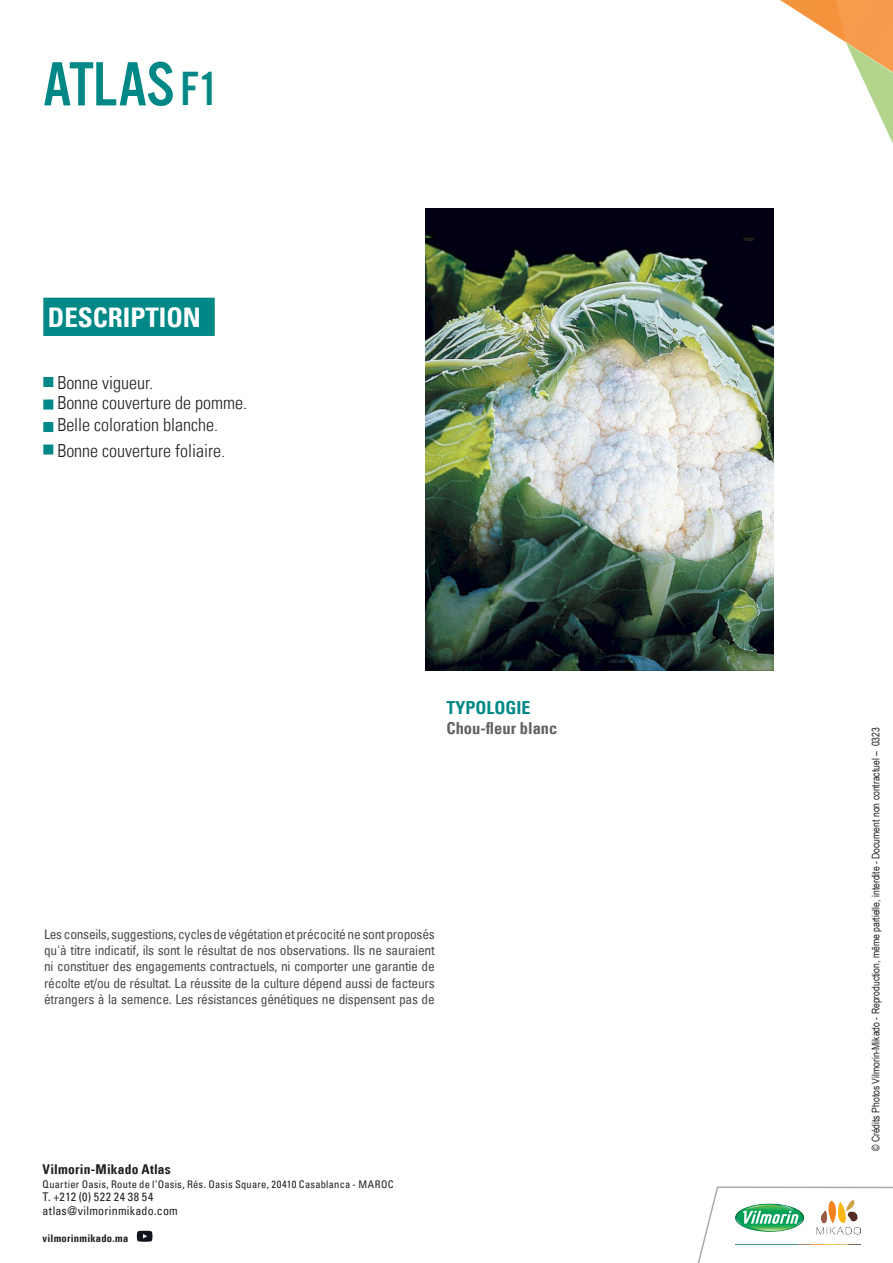
<style>
.page{position:relative;width:893px;height:1263px;background:#fff}
.page>*{position:absolute;margin:0;border:0;box-sizing:border-box;transform-origin:0 0}
.t1{font:64.8px "Alternate Got No 3 D";letter-spacing:-.01em;color:#008887}
.t2{font:27px "Univers Com 67 Bold Cond";color:#fff}
.t3{font:18px "Univers Com 47 Light Cond";color:#231f20}
.t4{font:18px "Univers Com 67 Bold Cond";color:#008887}
.t5{font:16.5px "Univers Com 67 Bold Cond";color:#636366}
._01_Titre_couleurs{font:condensed 13.5px/16.2px "Univers Com 57";letter-spacing:-.02em;color:#4b4c4d;text-align:justify}
.t6{font:13.5px "Univers Com 67 Bold Cond";letter-spacing:.015em;color:#231f20}
.t7{font:condensed 12px "Univers Com 57";letter-spacing:.02em;color:#231f20}
.t8{font:condensed 12px "Univers Com 57";letter-spacing:.05em;color:#231f20}
.t9{font:10.5px "Arial Narrow";color:#231f20}
.t10{font:condensed 10.5px "Univers Com 57";letter-spacing:.025em;color:#231f20}
.t11{font:10.5px "Univers Com 67 Bold Cond";letter-spacing:.025em;color:#231f20}
.s1{font-size:49.5px}
</style>
<div class="page">
<svg style="left:780px;top:0;width:113px;height:144px"></svg>
<svg style="left:697px;top:1186px;width:196px;height:77px"></svg>
<img style="left:736px;top:1200px;width:124px;height:45px">
<img style="left:425px;top:208px;width:349px;height:462px">
<div style="left:43px;top:377px;width:10px;height:10px;background:#008887;border:2px solid #008887"></div>
<div style="left:43px;top:399px;width:10px;height:10px;background:#008887;border:2px solid #008887"></div>
<div style="left:43px;top:422px;width:10px;height:10px;background:#008887;border:2px solid #008887"></div>
<div style="left:43px;top:444px;width:10px;height:10px;background:#008887;border:2px solid #008887"></div>
<div style="left:43px;top:298px;width:172px;height:38px;background:#008887"></div>
<svg style="left:137px;top:1231px;width:15px;height:11px"></svg>
<p class="t1" style="left:43px;top:50px;width:178px">ATLAS <span class="s1">F1</span></p>
<p class="t2" style="left:48px;top:300px;width:155px">DESCRIPTION</p>
<p class="t3" style="left:57px;top:372px;width:97px">Bonne vigueur.</p>
<p class="t3" style="left:57px;top:391px;width:191px">Bonne couverture de pomme.</p>
<p class="t3" style="left:57px;top:414px;width:162px">Belle coloration blanche.</p>
<p class="t3" style="left:57px;top:439px;width:169px">Bonne couverture foliaire.</p>
<p class="t4" style="left:446px;top:697px;width:86px">TYPOLOGIE</p>
<p class="t5" style="left:446px;top:717px;width:112px">Chou-fleur blanc</p>
<p class="_01_Titre_couleurs" style="left:44px;top:926px;width:392px">Les conseils, suggestions, cycles de végétation et précocité ne sont proposés qu'à titre indicatif, ils sont le résultat de nos observations. Ils ne sauraient ni constituer des engagements contractuels, ni comporter une garantie de récolte et/ou de résultat. La réussite de la culture dépend aussi de facteurs étrangers à la semence. Les résistances génétiques ne dispensent pas de</p>
<p class="t6" style="left:43px;top:1161px;width:130px">Vilmorin-Mikado Atlas</p>
<p class="t10" style="left:43px;top:1177px;width:353px">Quartier Oasis, Route de l’Oasis, Rés. Oasis Square, 20410 Casablanca - MAROC</p>
<p class="t8" style="left:43px;top:1189px;width:112px">T. +212 (0) 522 24 38 54</p>
<p class="t7" style="left:43px;top:1203px;width:137px">atlas@vilmorinmikado.com</p>
<p class="t11" style="left:43px;top:1231px;width:87px">vilmorinmikado.ma</p>
<p class="t9" style="left:868px;top:1151px;width:425px;rotate:-90deg">© Crédits Photos Vilmorin-Mikado - Reproduction, même partielle, interdite - Document non contractuel – 0323</p>
</div>
